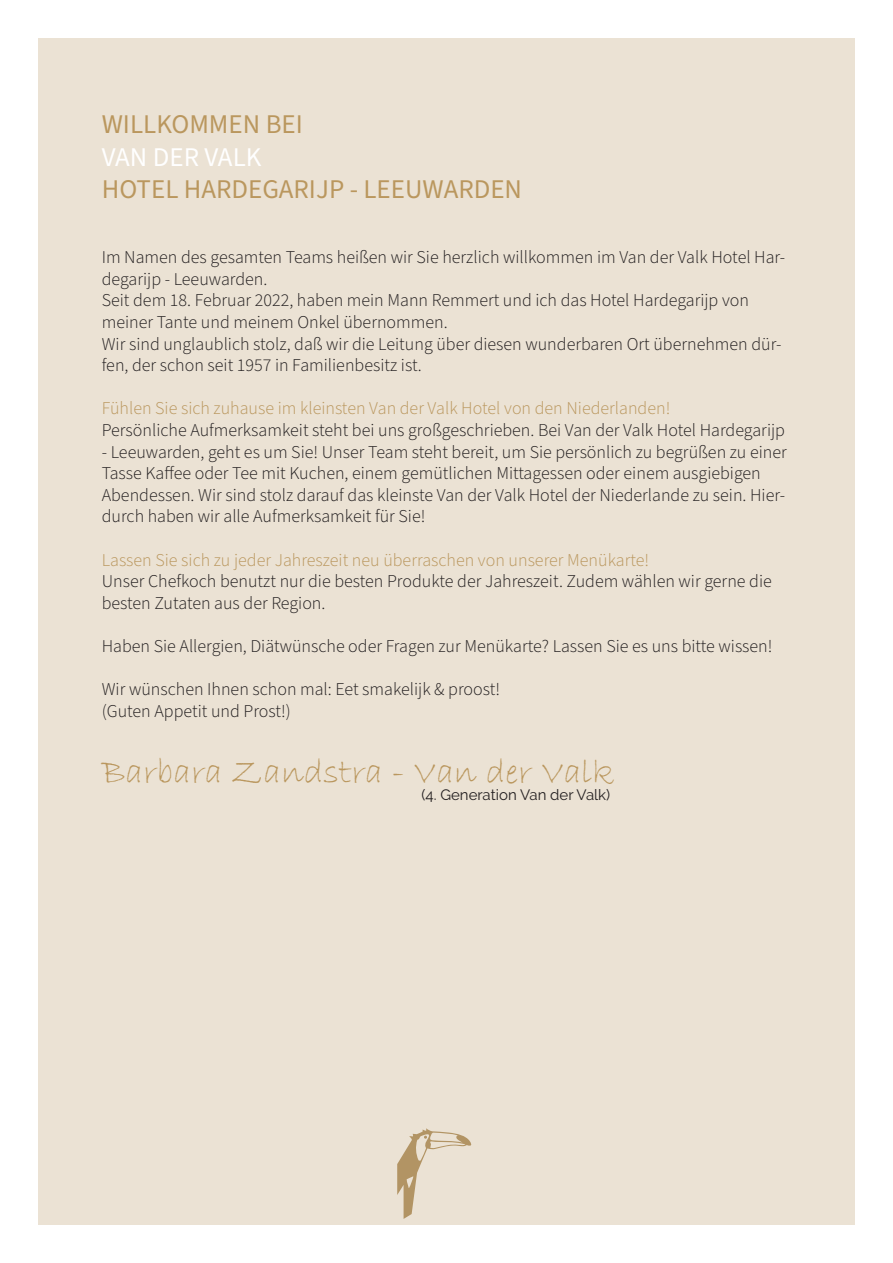
<style>
.page{position:relative;width:893px;height:1263px;background:#fff}
.page>*{position:absolute;margin:0;border:0;box-sizing:border-box;transform-origin:0 0}
.t1{font:36px "Bradley Hand ITC";color:#ba975e}
.t2{font:27px "Source Sans 3";color:#ba975e}
.t3{font:27px "Source Sans 3";color:#fff}
.t4{font:300 18px/21.6px "Source Sans 3";color:#231f20}
.t5{font:300 18px "Source Sans 3";color:#ba975e}
.t6{font:15px "Raleway";color:#231f20}
</style>
<div class="page">
<div style="left:38px;top:38px;width:817px;height:1187px;background:#ebe2d4"></div>
<svg style="left:397px;top:1128px;width:75px;height:91px"></svg>
<p class="t2" style="left:102px;top:106px;width:203px">WILLKOMMEN BEI</p>
<p class="t3" style="left:102px;top:139px;width:161px">VAN DER VALK</p>
<p class="t2" style="left:102px;top:171px;width:422px">HOTEL HARDEGARIJP - LEEUWARDEN</p>
<p class="t4" style="left:102px;top:247px;width:685px">Im Namen des gesamten Teams heißen wir Sie herzlich willkommen im Van der Valk Hotel Har&shy;degarijp - Leeuwarden.</p>
<p class="t4" style="left:102px;top:290px;width:649px">Seit dem 18. Februar 2022, haben mein Mann Remmert und ich das Hotel Hardegarijp von meiner Tante und meinem Onkel übernommen.</p>
<p class="t4" style="left:102px;top:333px;width:681px">Wir sind unglaublich stolz, daß wir die Leitung über diesen wunderbaren Ort übernehmen dür&shy;fen, der schon seit 1957 in Familienbesitz ist.</p>
<p class="t5" style="left:102px;top:396px;width:570px">Fühlen Sie sich zuhause im kleinsten Van der Valk Hotel von den Niederlanden!</p>
<p class="t4" style="left:102px;top:420px;width:685px">Persönliche Aufmerksamkeit steht bei uns großgeschrieben. Bei Van der Valk Hotel Hardegarijp</p>
<p class="t4" style="left:102px;top:441px;width:687px">- Leeuwarden, geht es um Sie! Unser Team steht bereit, um Sie persönlich zu begrüßen zu einer Tasse Kaffee oder Tee mit Kuchen, einem gemütlichen Mittagessen oder einem ausgiebigen Abendessen. Wir sind stolz darauf das kleinste Van der Valk Hotel der Niederlande zu sein. Hier&shy;durch haben wir alle Aufmerksamkeit für Sie!</p>
<p class="t5" style="left:102px;top:547px;width:549px">Lassen Sie sich zu jeder Jahreszeit neu überraschen von unserer Menükarte!</p>
<p class="t4" style="left:102px;top:571px;width:672px">Unser Chefkoch benutzt nur die besten Produkte der Jahreszeit. Zudem wählen wir gerne die besten Zutaten aus der Region.</p>
<p class="t4" style="left:102px;top:636px;width:672px">Haben Sie Allergien, Diätwünsche oder Fragen zur Menükarte? Lassen Sie es uns bitte wissen!</p>
<p class="t4" style="left:102px;top:679px;width:400px">Wir wünschen Ihnen schon mal: Eet smakelijk &amp; proost!</p>
<p class="t4" style="left:102px;top:700px;width:190px">(Guten Appetit und Prost!)</p>
<p class="t1" style="left:102px;top:748px;width:514px">Barbara Zandstra - Van der Valk</p>
<p class="t6" style="left:421px;top:785px;width:190px">(4. Generation Van der Valk)</p>
</div>
